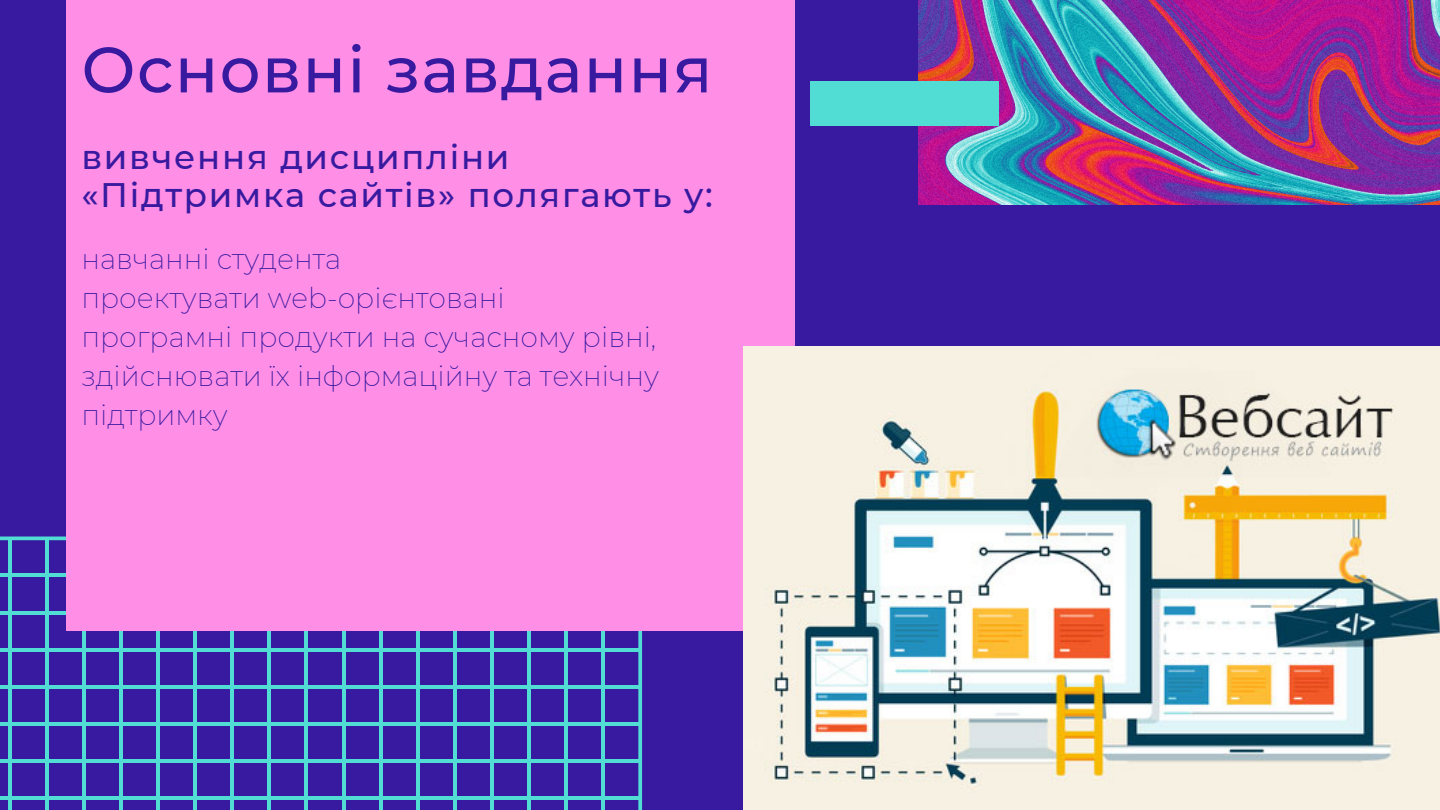
<style>
.page{position:relative;width:1440px;height:810px;background:#371a9f}
.page>*{position:absolute;margin:0;border:0;box-sizing:border-box;transform-origin:0 0}
.t1{font:500 64px "Montserrat";letter-spacing:.02em;color:#371a9f}
.t2{font:500 34px/38.2px "Montserrat";letter-spacing:.05em;color:#371a9f}
.t3{font:200 28px/39px "Montserrat";color:#371a9f}
</style>
<div class="page">
<svg style="left:0;top:537px;width:642px;height:273px"></svg>
<div style="left:66px;top:0;width:729px;height:631px;background:#ff8fe6"></div>
<img style="left:918px;top:0;width:522px;height:204px">
<div style="left:810px;top:81px;width:188px;height:44px;background:#52ddd4"></div>
<img style="left:744px;top:347px;width:696px;height:463px">
<p class="t1" style="left:81px;top:30px;width:633px">Основні завдання</p>
<p class="t2" style="left:81px;top:137px;width:633px">вивчення дисципліни «Підтримка сайтів» полягають у:</p>
<p class="t3" style="left:81px;top:239px;width:261px">навчанні студента</p>
<p class="t3" style="left:81px;top:278px;width:425px">проектувати web-орієнтовані</p>
<p class="t3" style="left:81px;top:317px;width:579px">програмні продукти на сучасному рівні, здійснювати їх інформаційну та технічну</p>
<p class="t3" style="left:81px;top:395px;width:148px">підтримку</p>
</div>
